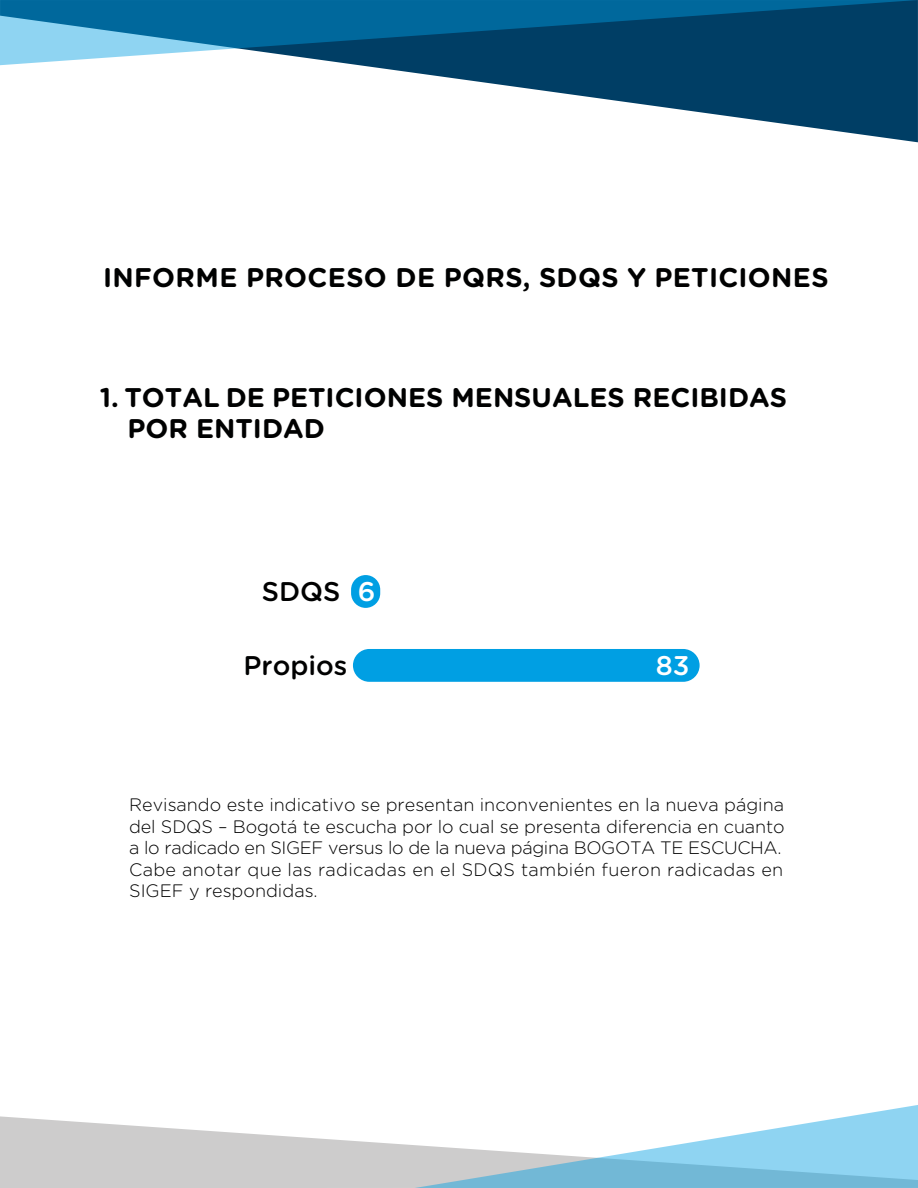
<style>
.page{position:relative;width:918px;height:1188px;background:#fff}
.page>*{position:absolute;margin:0;border:0;box-sizing:border-box;transform-origin:0 0}
.t1{font:700 27px/30.9px "Gotham Rounded";color:#000101}
.t2{font:500 27px "Gotham Rounded";color:#000101}
.t3{font:500 27px "Gotham Rounded";color:#fff}
.t4{font:300 18px/21.6px "Gotham Rounded";color:#000101}
</style>
<div class="page">
<div style="left:351px;top:575px;width:29px;height:33px;background:#009fe3;border-radius:15px"></div>
<svg style="left:0;top:65px;width:918px;height:77px"></svg>
<svg style="left:0;top:1116px;width:415px;height:72px;fill:#cdcccc"></svg>
<svg style="left:415px;top:1105px;width:503px;height:83px"></svg>
<svg style="left:0;top:0;width:918px;height:65px;background:#1a6790"></svg>
<div style="left:353px;top:649px;width:347px;height:33px;background:#009fe3;border-radius:16px"></div>
<h1 class="t1" style="left:103px;top:261px;width:727px">INFORME PROCESO DE PQRS, SDQS Y PETICIONES</h1>
<h1 class="t1" style="left:127px;top:381px;width:661px;text-indent:-28px">1. TOTAL DE PETICIONES MENSUALES RECIBIDAS<br>POR ENTIDAD</h1>
<h1 class="t2" style="left:262px;top:572px;width:80px">SDQS</h1>
<h1 class="t3" style="left:358px;top:572px;width:19px">6</h1>
<h1 class="t2" style="left:243px;top:646px;width:106px">Propios</h1>
<h1 class="t3" style="left:656px;top:646px;width:35px">83</h1>
<p class="t4" style="left:129px;top:793px;width:657px">Revisando este indicativo se presentan inconvenientes en la nueva página del SDQS – Bogotá te escucha por lo cual se presenta diferencia en cuanto a lo radicado en SIGEF versus lo de la nueva página BOGOTA TE ESCUCHA.<br>Cabe anotar que las radicadas en el SDQS también fueron radicadas en SIGEF y respondidas.</p>
</div>
